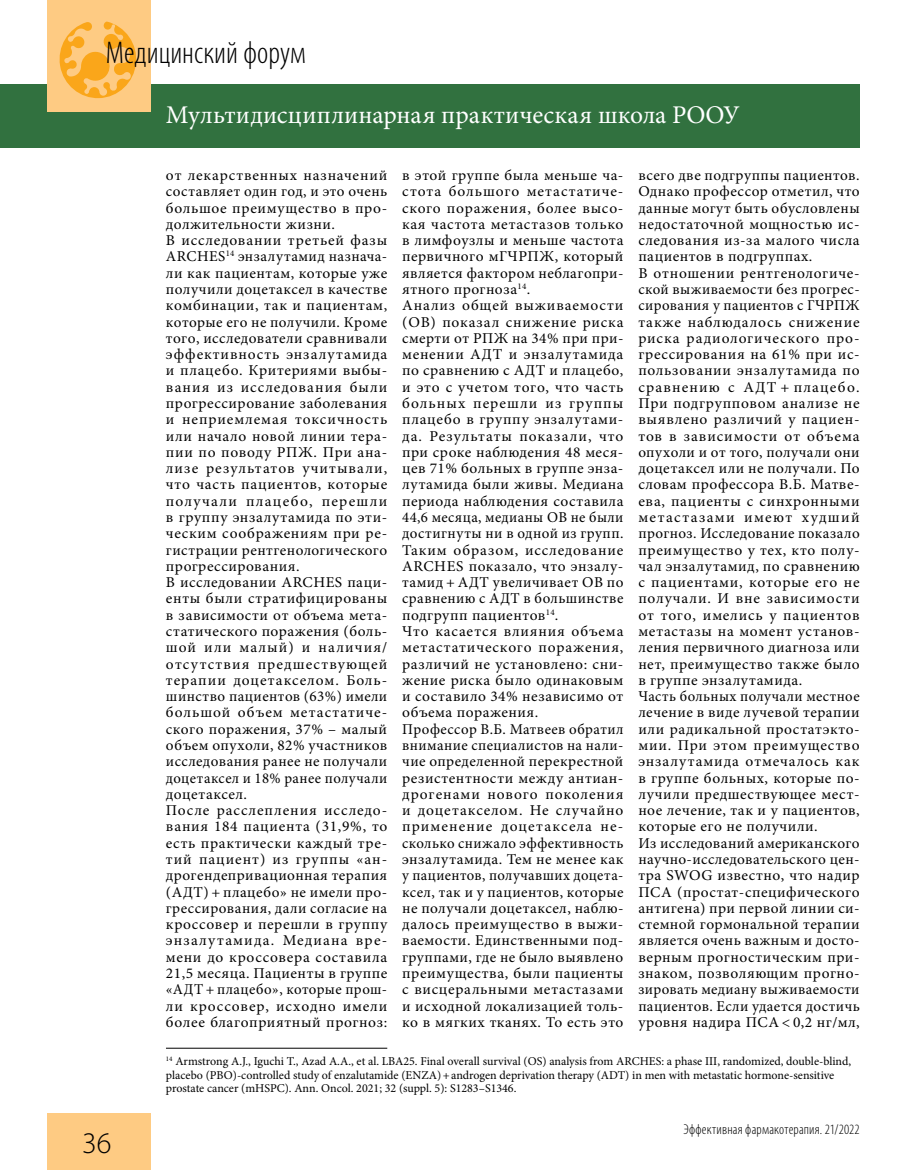
<style>
.page{position:relative;width:915px;height:1170px;background:#fff}
.page>*{position:absolute;margin:0;border:0;box-sizing:border-box;transform-origin:0 0}
.t1{font:300 condensed 31.5px "Myriad Pro";color:#000}
.t2{font:300 30px "Myriad Pro";color:#000}
.t3{font:25.5px "Minion Pro";letter-spacing:.01em;color:#fff}
.t4{font:15px/16.4px "Minion Pro";letter-spacing:.04em;color:#000}
.t5{font:300 condensed 14.25px "Myriad Pro";letter-spacing:.015em;color:#000}
.t6{font:12px/13.5px "Minion Pro";color:#000}
</style>
<div class="page">
<div style="left:0;top:84px;width:859px;height:63px;background:#31713f"></div>
<div style="left:47px;top:1113px;width:103px;height:56px;background:#fecb83"></div>
<div style="left:47px;top:0;width:103px;height:111px;background:#fecb83"></div>
<svg style="left:59px;top:22px;width:78px;height:77px"></svg>
<hr style="left:166px;top:1047px;width:221px;height:1px;background:#000">
<h1 class="t1" style="left:106px;top:34px;width:201px">Медицинский форум</h1>
<h3 class="t3" style="left:166px;top:98px;width:575px">Мультидисциплинарная практическая школа РООУ</h3>
<p class="t4" style="left:166px;top:167px;width:223px">от лекарственных назначений составляет один год, и это очень большое преимущество в про&shy;должительности жизни.<br>В исследовании третьей фазы<br>ARCHES<sup>14</sup> энзалутамид назнача&shy;ли как пациентам, которые уже получили доцетаксел в качестве комбинации, так и пациентам, которые его не получили. Кроме того, исследователи сравнивали эффективность энзалутамида и плацебо. Критериями выбы&shy;вания из исследования были прогрессирование заболевания и неприемлемая токсичность или начало новой линии тера&shy;пии по поводу РПЖ. При ана&shy;лизе результатов учитывали, что часть пациентов, которые получали плацебо, перешли в группу энзалутамида по эти&shy;ческим соображениям при ре&shy;гистрации рентгенологического прогрессирования.<br>В исследовании ARCHES паци&shy;енты были стратифицированы в зависимости от объема мета&shy;статического поражения (боль&shy;шой или малый) и наличия/ отсутствия предшествующей терапии доцетакселом. Боль&shy;шинство пациентов (63%) имели большой объем метастатиче&shy;ского поражения, 37% – малый объем опухоли, 82% участников исследования ранее не получали доцетаксел и 18% ранее получали доцетаксел.<br>После расслепления исследо&shy;вания 184 пациента (31,9%, то есть практически каждый тре&shy;тий пациент) из группы «ан&shy;дрогендепривационная терапия (АДТ) + плацебо» не имели про&shy;грессирования, дали согласие на кроссовер и перешли в группу энзалутамида. Медиана вре&shy;мени до кроссовера составила<br>21,5 месяца. Пациенты в группе «АДТ + плацебо», которые прош&shy;ли кроссовер, исходно имели более благоприятный прогноз:</p>
<p class="t4" style="left:402px;top:167px;width:223px">в этой группе была меньше ча&shy;стота большого метастатиче&shy;ского поражения, более высо&shy;кая частота метастазов только в лимфоузлы и меньше частота первичного мГЧРПЖ, который является фактором неблагопри&shy;ятного прогноза<sup>14</sup>.<br>Анализ общей выживаемости (ОВ) показал снижение риска смерти от РПЖ на 34% при при&shy;менении АДТ и энзалутамида по сравнению с АДТ и плацебо, и это с учетом того, что часть больных перешли из группы плацебо в группу энзалутами&shy;да. Результаты показали, что при сроке наблюдения 48 меся&shy;цев 71% больных в группе энза&shy;лутамида были живы. Медиана периода наблюдения составила<br>44,6 месяца, медианы ОВ не были достигнуты ни в одной из групп.<br>Таким образом, исследование<br>ARCHES показало, что энзалу&shy;тамид + АДТ увеличивает ОВ по сравнению с АДТ в большинстве подгрупп пациентов<sup>14</sup>.<br>Что касается влияния объема метастатического поражения, различий не установлено: сни&shy;жение риска было одинаковым и составило 34% независимо от объема поражения.<br>Профессор В.Б. Матвеев обратил внимание специалистов на нали&shy;чие определенной перекрестной резистентности между антиан&shy;дрогенами нового поколения и доцетакселом. Не случайно применение доцетаксела не&shy;сколько снижало эффективность энзалутамида. Тем не менее как у пациентов, получавших доцета&shy;ксел, так и у пациентов, которые не получали доцетаксел, наблю&shy;далось преимущество в выжи&shy;ваемости. Единственными под&shy;группами, где не было выявлено преимущества, были пациенты с висцеральными метастазами и исходной локализацией толь&shy;ко в мягких тканях. То есть это</p>
<p class="t4" style="left:638px;top:167px;width:223px">всего две подгруппы пациентов.<br>Однако профессор отметил, что данные могут быть обусловлены недостаточной мощностью ис&shy;следования из-за малого числа пациентов в подгруппах.<br>В отношении рентгенологиче&shy;ской выживаемости без прогрес&shy;сирования у пациентов с ГЧРПЖ также наблюдалось снижение риска радиологического про&shy;грессирования на 61% при ис&shy;пользовании энзалутамида по сравнению с АДТ + плацебо.<br>При подгрупповом анализе не выявлено различий у пациен&shy;тов в зависимости от объема опухоли и от того, получали они доцетаксел или не получали. По словам профессора В.Б. Матве&shy;ева, пациенты с синхронными метастазами имеют худший прогноз. Исследование показало преимущество у тех, кто полу&shy;чал энзалутамид, по сравнению с пациентами, которые его не получали. И вне зависимости от того, имелись у пациентов метастазы на момент установ&shy;ления первичного диагноза или нет, преимущество также было в группе энзалутамида.<br>Часть больных получали местное лечение в виде лучевой терапии или радикальной простатэкто&shy;мии. При этом преимущество энзалутамида отмечалось как в группе больных, которые по&shy;лучили предшествующее мест&shy;ное лечение, так и у пациентов, которые его не получили.<br>Из исследований американского научно-исследовательского цен&shy;тра SWOG известно, что надир<br>ПСА (простат-специфического антигена) при первой линии си&shy;стемной гормональной терапии является очень важным и досто&shy;верным прогностическим при&shy;знаком, позволяющим прогно&shy;зировать медиану выживаемости пациентов. Если удается достичь уровня надира ПСА &lt; 0,2 нг/мл,</p>
<h2 class="t2" style="left:82px;top:1126px;width:31px">36</h2>
<p class="t6" style="left:166px;top:1054px;width:686px"><sup>14</sup> Armstrong A.J., Iguchi T., Azad A.A., et al. LBA25. Final overall survival (OS) analysis from ARCHES: a phase III, randomized, double-blind, placebo (PBO)-controlled study of enzalutamide (ENZA)+androgen deprivation therapy (ADT) in men with metastatic hormone-sensitive prostate cancer (mHSPC). Ann. Oncol. 2021; 32 (suppl. 5): S1283–S1346.</p>
<p class="t5" style="left:683px;top:1120px;width:178px">Эффективная фармакотерапия. 21/2022</p>
</div>
